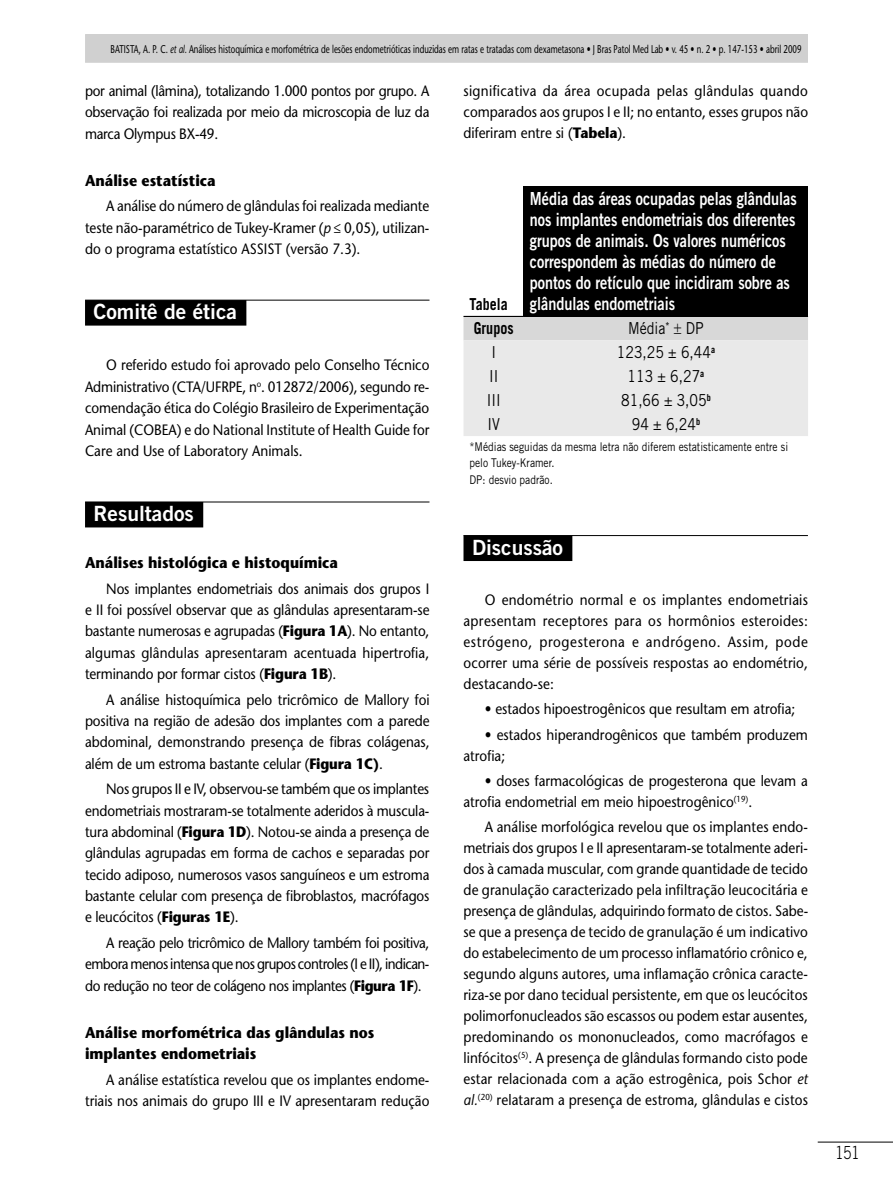
<style>
.page{position:relative;width:893px;height:1191px;background:#fff}
.page>*{position:absolute;margin:0;border:0;box-sizing:border-box;transform-origin:0 0}
.t1{font:21px "Trade Gothic LT Std Bd 2";color:#fff}
.t2{font:18px/21px "Trade Gothic LT Std Bd 2";color:#fff;scale:.8 1}
.t3{font:300 18px "Trade Gothic LT Std";color:#000;scale:.8 1}
.t4{font:16.5px "Trade Gothic LT Std";color:#000;scale:.85 1}
.t5{font:700 16.5px "Trade Gothic LT Std";color:#000;scale:.85 1}
.t6{font:700 15.75px/21.3px "Stone Sans Std";color:#000;scale:.9 1}
.t7{font:500 15px/21.3px "Stone Sans Std";color:#000;text-align:justify;scale:.9 1}
.t8{font:12px/16.5px "Trade Gothic LT Std";color:#000;scale:.85 1}
.t9{font:500 11.25px "Stone Sans Std";color:#000;scale:.7 1}
.s1{font-style:italic}
.s2{font-weight:700}
</style>
<div class="page">
<div style="left:86px;top:35px;width:721px;height:27px;background:#d0d0d0"></div>
<div style="left:85px;top:34px;width:723px;height:29px;border:2px solid #d0d0d0"></div>
<hr style="left:818px;top:1141px;width:75px;height:1px;background:#000">
<hr style="left:85px;top:300px;width:344px;height:1px;background:#000">
<div style="left:85px;top:300px;width:161px;height:25px;background:#000"></div>
<hr style="left:85px;top:501px;width:344px;height:1px;background:#000">
<div style="left:85px;top:502px;width:118px;height:25px;background:#000"></div>
<div style="left:524px;top:186px;width:284px;height:130px;background:#000"></div>
<hr style="left:463px;top:535px;width:345px;height:1px;background:#000">
<div style="left:463px;top:535px;width:109px;height:26px;background:#000"></div>
<svg style="left:463px;top:316px;width:345px;height:120px;background:#e3e3e3"></svg>
<p class="t9" style="left:111px;top:42px;width:14px">Batista</p>
<p class="t9" style="left:139px;top:42px;width:948px">, A. P. C. <span class="s1">et al.</span> Análises histoquímica e morfométrica de lesões endometrióticas induzidas em ratas e tratadas com dexametasona • J Bras Patol Med Lab • v. 45 • n. 2 • p. 147-153 • abril 2009</p>
<p class="t7" style="left:85px;top:80px;width:384px">por animal (lâmina), totalizando 1.000 pontos por grupo. A observação foi realizada por meio da microscopia de luz da marca Olympus BX-49.</p>
<p class="t6" style="left:85px;top:169px;width:147px">Análise estatística</p>
<p class="t7" style="left:85px;top:195px;width:384px;text-indent:21px">A análise do número de glândulas foi realizada mediante teste não-paramétrico de Tukey-Kramer (<span class="s1">p</span> ≤ 0,05), utilizan&shy;do o programa estatístico ASSIST (versão 7.3).</p>
<h1 class="t1" style="left:94px;top:299px;width:145px">Comitê de ética</h1>
<p class="t7" style="left:85px;top:354px;width:384px;text-indent:21px">O referido estudo foi aprovado pelo Conselho Técnico Administrativo (CTA/UFRPE, n<sup>o</sup>. 012872/2006), segundo re&shy;comendação ética do Colégio Brasileiro de Experimentação Animal (COBEA) e do National Institute of Health Guide for Care and Use of Laboratory Animals.</p>
<h1 class="t1" style="left:94px;top:501px;width:102px">Resultados</h1>
<p class="t6" style="left:85px;top:552px;width:283px">Análises histológica e histoquímica</p>
<p class="t7" style="left:85px;top:578px;width:384px;text-indent:21px">Nos implantes endometriais dos animais dos grupos I e II foi possível observar que as glândulas apresentaram-se bastante numerosas e agrupadas (<span class="s2">Figura 1A</span>). No entanto, algumas glândulas apresentaram acentuada hipertrofia, terminando por formar cistos (<span class="s2">Figura 1B</span>).</p>
<p class="t7" style="left:85px;top:688px;width:384px;text-indent:21px">A análise histoquímica pelo tricrômico de Mallory foi positiva na região de adesão dos implantes com a parede abdominal, demonstrando presença de fibras colágenas, além de um estroma bastante celular (<span class="s2">Figura 1C)</span>.</p>
<p class="t7" style="left:85px;top:778px;width:384px;text-indent:21px">Nos grupos II e IV, observou-se também que os implantes endometriais mostraram-se totalmente aderidos à muscula&shy;tura abdominal (<span class="s2">Figura 1D</span>). Notou-se ainda a presença de glândulas agrupadas em forma de cachos e separadas por tecido adiposo, numerosos vasos sanguíneos e um estroma bastante celular com presença de fibroblastos, macrófagos e leucócitos (<span class="s2">Figuras 1E</span>).</p>
<p class="t7" style="left:85px;top:932px;width:384px;text-indent:21px">A reação pelo tricrômico de Mallory também foi positiva, embora menos intensa que nos grupos controles (I e II), indican&shy;do redução no teor de colágeno nos implantes (<span class="s2">Figura 1F</span>).</p>
<p class="t6" style="left:85px;top:1021px;width:323px">Análise morfométrica das glândulas nos implantes endometriais</p>
<p class="t7" style="left:85px;top:1068px;width:384px;text-align:right">A análise estatística revelou que os implantes endome&shy;triais nos animais do grupo III e IV apresentaram redução</p>
<p class="t7" style="left:463px;top:80px;width:384px">significativa da área ocupada pelas glândulas quando comparados aos grupos I e II; no entanto, esses grupos não diferiram entre si (<span class="s2">Tabela</span>).</p>
<p class="t5" style="left:469px;top:294px;width:46px">Tabela</p>
<p class="t2" style="left:530px;top:188px;width:335px">Média das áreas ocupadas pelas glândulas nos implantes endometriais dos diferentes grupos de animais. Os valores numéricos correspondem às médias do número de pontos do retículo que incidiram sobre as glândulas endometriais</p>
<p class="t5" style="left:474px;top:318px;width:48px">Grupos</p>
<p class="t4" style="left:628px;top:318px;width:90px">Média<sup>*</sup> DP</p>
<p class="t4" style="left:491px;top:342px;width:7px">I</p>
<p class="t4" style="left:617px;top:342px;width:117px">123,25 ± 6,44<sup>a</sup></p>
<p class="t4" style="left:489px;top:366px;width:12px">II</p>
<p class="t4" style="left:628px;top:366px;width:92px">113 ± 6,27<sup>a</sup></p>
<p class="t4" style="left:487px;top:390px;width:18px">III</p>
<p class="t4" style="left:621px;top:390px;width:107px">81,66 ± 3,05<sup>b</sup></p>
<p class="t4" style="left:487px;top:414px;width:16px">IV</p>
<p class="t4" style="left:632px;top:414px;width:82px">94 ± 6,24<sup>b</sup></p>
<p class="t8" style="left:469px;top:438px;width:376px">*Médias seguidas da mesma letra não diferem estatisticamente entre si pelo Tukey-Kramer.<br>DP: desvio padrão.</p>
<h1 class="t1" style="left:472px;top:534px;width:92px">Discussão</h1>
<p class="t7" style="left:463px;top:589px;width:384px;text-indent:21px">O endométrio normal e os implantes endometriais apresentam receptores para os hormônios esteroides: estrógeno, progesterona e andrógeno. Assim, pode ocorrer uma série de possíveis respostas ao endométrio, destacando-se:</p>
<p class="t7" style="left:485px;top:698px;width:346px">• estados hipoestrogênicos que resultam em atrofia;</p>
<p class="t7" style="left:463px;top:724px;width:384px;text-indent:21px">• estados hiperandrogênicos que também produzem atrofia;</p>
<p class="t7" style="left:463px;top:770px;width:384px;text-indent:21px">• doses farmacológicas de progesterona que levam a atrofia endometrial em meio hipoestrogênico<sup>(19)</sup>.</p>
<p class="t7" style="left:463px;top:816px;width:384px;text-indent:21px">A análise morfológica revelou que os implantes endo&shy;metriais dos grupos I e II apresentaram-se totalmente aderi&shy;dos à camada muscular, com grande quantidade de tecido de granulação caracterizado pela infiltração leucocitária e presença de glândulas, adquirindo formato de cistos. Sabe&shy;se que a presença de tecido de granulação é um indicativo do estabelecimento de um processo inflamatório crônico e, segundo alguns autores, uma inflamação crônica caracte&shy;riza-se por dano tecidual persistente, em que os leucócitos polimorfonucleados são escassos ou podem estar ausentes, predominando os mononucleados, como macrófagos e linfócitos<sup>(5)</sup>. A presença de glândulas formando cisto pode estar relacionada com a ação estrogênica, pois Schor <span class="s1">et al.</span><sup>(20)</sup> relataram a presença de estroma, glândulas e cistos</p>
<p class="t3" style="left:836px;top:1141px;width:32px">151</p>
</div>
